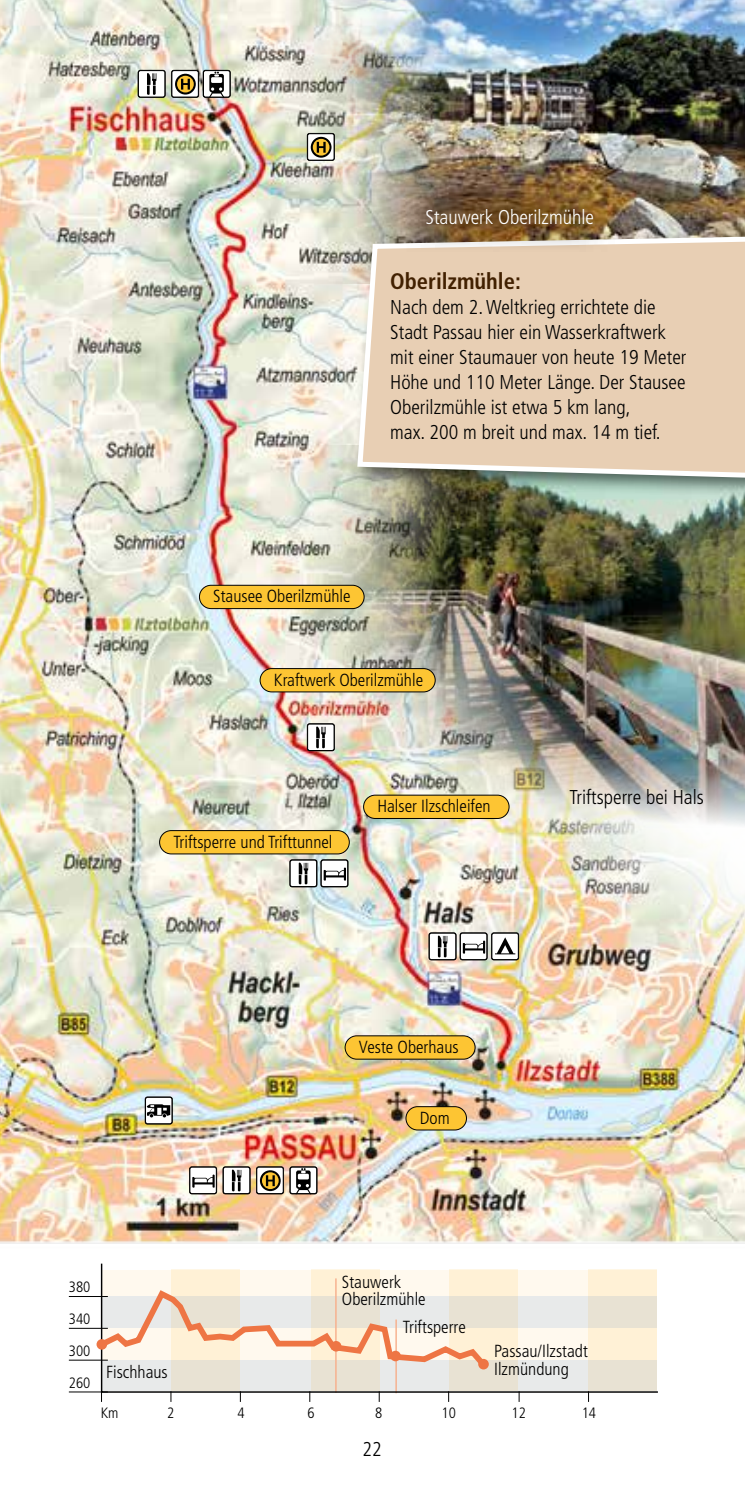
<style>
.page{position:relative;width:745px;height:1489px;background:#fff}
.page>*{position:absolute;margin:0;border:0;box-sizing:border-box;transform-origin:0 0}
.t1{font:700 condensed 22.5px "Frutiger";color:#422101}
.t2{font:300 condensed 20px/25px "Frutiger";color:#000}
.t3{font:300 condensed 20px "Frutiger";color:#fff}
.t4{font:300 condensed 17.5px/17.5px "Frutiger";color:#000}
.t5{font:300 condensed 15px/32px "Frutiger";color:#000;text-align:justify}
</style>
<div class="page">
<img style="left:0;top:0;width:744px;height:1244px">
<hr style="left:69px;top:1391px;width:39px;height:1px;background:#000">
<hr style="left:69px;top:1359px;width:39px;height:1px;background:#000">
<hr style="left:69px;top:1327px;width:39px;height:1px;background:#000">
<hr style="left:69px;top:1295px;width:39px;height:1px;background:#000">
<svg style="left:100px;top:1263px;width:558px;height:130px;background:#f0e6d9"></svg>
<div style="left:330px;top:1340px;width:11px;height:11px;background:#ee7544;border-radius:50%"></div>
<div style="left:390px;top:1350px;width:10px;height:11px;background:#ee7544;border-radius:50%"></div>
<div style="left:478px;top:1358px;width:10px;height:11px;background:#ee7544;border-radius:50%"></div>
<div style="left:96px;top:1338px;width:11px;height:11px;background:#ee7544;border-radius:50%"></div>
<svg style="left:289px;top:1166px;width:28px;height:28px"></svg>
<div style="left:290px;top:1167px;width:26px;height:26px;background:#fff;border-radius:2px"></div>
<div style="left:290px;top:1166px;width:26px;height:27px;border:1px solid #000;border-radius:2px"></div>
<svg style="left:295px;top:1168px;width:16px;height:26px"></svg>
<div style="left:351px;top:229px;width:393px;height:271px;background:#000;opacity:.56"></div>
<svg style="left:354px;top:232px;width:390px;height:250px;background:#e2cdb4"></svg>
<div style="left:260px;top:668px;width:175px;height:24px;background:#fdc533;border-radius:12px"></div>
<div style="left:259px;top:668px;width:176px;height:24px;border:1px solid #000;border-radius:12px"></div>
<div style="left:159px;top:830px;width:190px;height:23px;background:#fdc533;border-radius:12px"></div>
<div style="left:159px;top:830px;width:190px;height:24px;border:1px solid #000;border-radius:12px"></div>
<div style="left:363px;top:795px;width:145px;height:23px;background:#fdc533;border-radius:12px"></div>
<div style="left:363px;top:794px;width:146px;height:24px;border:1px solid #000;border-radius:12px"></div>
<div style="left:345px;top:1035px;width:130px;height:24px;background:#fdc533;border-radius:12px"></div>
<div style="left:344px;top:1035px;width:131px;height:24px;border:1px solid #000;border-radius:12px"></div>
<div style="left:405px;top:1106px;width:61px;height:23px;background:#fdc533;border-radius:12px"></div>
<div style="left:405px;top:1106px;width:61px;height:24px;border:1px solid #000;border-radius:12px"></div>
<div style="left:199px;top:585px;width:165px;height:23px;background:#fdc533;border-radius:12px"></div>
<div style="left:199px;top:585px;width:165px;height:24px;border:1px solid #000;border-radius:12px"></div>
<svg style="left:289px;top:859px;width:28px;height:28px"></svg>
<div style="left:290px;top:860px;width:26px;height:26px;background:#fff;border-radius:2px"></div>
<div style="left:290px;top:860px;width:26px;height:26px;border:1px solid #000;border-radius:2px"></div>
<svg style="left:298px;top:862px;width:10px;height:22px"></svg>
<svg style="left:428px;top:932px;width:28px;height:28px"></svg>
<div style="left:429px;top:933px;width:26px;height:26px;background:#fff;border-radius:2px"></div>
<div style="left:429px;top:933px;width:26px;height:26px;border:1px solid #000;border-radius:2px"></div>
<svg style="left:437px;top:935px;width:10px;height:22px"></svg>
<div style="left:222px;top:1166px;width:28px;height:28px;background:#070707;border-radius:3px"></div>
<div style="left:223px;top:1167px;width:26px;height:26px;background:#fff;border-radius:2px"></div>
<div style="left:223px;top:1166px;width:27px;height:27px;border:1px solid #000;border-radius:2px"></div>
<svg style="left:232px;top:1169px;width:9px;height:22px"></svg>
<svg style="left:306px;top:723px;width:28px;height:28px"></svg>
<div style="left:307px;top:724px;width:27px;height:26px;background:#fff;border-radius:2px"></div>
<div style="left:307px;top:724px;width:27px;height:26px;border:1px solid #000;border-radius:2px"></div>
<svg style="left:316px;top:726px;width:9px;height:22px"></svg>
<div style="left:256px;top:1166px;width:28px;height:28px;background:#3a3a3a;border-radius:3px"></div>
<svg style="left:256px;top:1167px;width:27px;height:26px"></svg>
<div style="left:256px;top:1166px;width:27px;height:27px;border:1px solid #000;border-radius:2px"></div>
<svg style="left:260px;top:1170px;width:20px;height:20px"></svg>
<svg style="left:262px;top:1172px;width:16px;height:16px"></svg>
<svg style="left:266px;top:1175px;width:8px;height:10px"></svg>
<div style="left:306px;top:133px;width:28px;height:28px;background:#20201f;border-radius:3px"></div>
<svg style="left:307px;top:134px;width:27px;height:26px"></svg>
<div style="left:307px;top:133px;width:27px;height:27px;border:1px solid #000;border-radius:2px"></div>
<svg style="left:310px;top:137px;width:21px;height:21px"></svg>
<svg style="left:312px;top:139px;width:17px;height:17px"></svg>
<svg style="left:316px;top:142px;width:9px;height:11px"></svg>
<div style="left:145px;top:1096px;width:28px;height:28px;background:#151616;border-radius:3px"></div>
<div style="left:145px;top:1097px;width:27px;height:26px;background:#fff;border-radius:2px"></div>
<div style="left:145px;top:1097px;width:27px;height:26px;border:1px solid #000;border-radius:2px"></div>
<svg style="left:147px;top:1104px;width:23px;height:13px"></svg>
<svg style="left:189px;top:1166px;width:28px;height:28px"></svg>
<div style="left:190px;top:1167px;width:26px;height:26px;background:#fff;border-radius:2px"></div>
<div style="left:190px;top:1166px;width:26px;height:27px;border:1px solid #000;border-radius:2px"></div>
<svg style="left:192px;top:1174px;width:22px;height:13px"></svg>
<svg style="left:320px;top:859px;width:28px;height:28px"></svg>
<div style="left:321px;top:860px;width:26px;height:26px;background:#fff;border-radius:2px"></div>
<div style="left:321px;top:860px;width:26px;height:26px;border:1px solid #000;border-radius:2px"></div>
<svg style="left:323px;top:867px;width:23px;height:13px"></svg>
<svg style="left:459px;top:932px;width:28px;height:28px"></svg>
<div style="left:460px;top:933px;width:26px;height:26px;background:#fff;border-radius:2px"></div>
<div style="left:460px;top:933px;width:26px;height:26px;border:1px solid #000;border-radius:2px"></div>
<svg style="left:462px;top:940px;width:23px;height:13px"></svg>
<div style="left:137px;top:70px;width:28px;height:28px;background:#0f100e;border-radius:3px"></div>
<div style="left:138px;top:71px;width:27px;height:26px;background:#fff;border-radius:2px"></div>
<div style="left:138px;top:70px;width:27px;height:27px;border:1px solid #000;border-radius:2px"></div>
<svg style="left:147px;top:73px;width:9px;height:22px"></svg>
<div style="left:202px;top:70px;width:28px;height:28px;background:#161716;border-radius:3px"></div>
<div style="left:203px;top:71px;width:27px;height:26px;background:#fff;border-radius:2px"></div>
<div style="left:203px;top:70px;width:27px;height:27px;border:1px solid #000;border-radius:2px"></div>
<svg style="left:208px;top:72px;width:16px;height:26px"></svg>
<div style="left:171px;top:70px;width:28px;height:28px;background:#0a0a0a;border-radius:3px"></div>
<div style="left:172px;top:71px;width:26px;height:26px;background:#fff;border-radius:2px"></div>
<div style="left:172px;top:70px;width:26px;height:27px;border:1px solid #000;border-radius:2px"></div>
<svg style="left:175px;top:74px;width:21px;height:21px"></svg>
<svg style="left:177px;top:76px;width:17px;height:16px"></svg>
<svg style="left:181px;top:79px;width:9px;height:11px"></svg>
<img style="left:397px;top:180px;width:225px;height:74px">
<svg style="left:491px;top:932px;width:27px;height:28px"></svg>
<div style="left:491px;top:933px;width:27px;height:26px;background:#fff;border-radius:2px"></div>
<div style="left:491px;top:933px;width:27px;height:26px;border:1px solid #000;border-radius:2px"></div>
<svg style="left:495px;top:937px;width:20px;height:17px"></svg>
<p class="t3" style="left:425px;top:206px;width:170px">Stauwerk Oberilzmühle</p>
<p class="t1" style="left:390px;top:268px;width:132px">Oberilzmühle:</p>
<p class="t2" style="left:390px;top:295px;width:297px">Nach dem 2. Weltkrieg errichtete die Stadt Passau hier ein Wasserkraftwerk mit einer Staumauer von heute 19 Meter Höhe und 110 Meter Länge. Der Stausee Oberilzmühle ist etwa 5 km lang,<br>max. 200 m breit und max. 14 m tief.</p>
<p class="t4" style="left:213px;top:588px;width:139px">Stausee Oberilzmühle</p>
<p class="t4" style="left:274px;top:671px;width:150px">Kraftwerk Oberilzmühle</p>
<p class="t4" style="left:173px;top:833px;width:160px">Triftsperre und Trifttunnel</p>
<p class="t4" style="left:377px;top:797px;width:115px">Halser Ilzschleifen</p>
<p class="t2" style="left:569px;top:785px;width:136px">Triftsperre bei Hals</p>
<p class="t4" style="left:359px;top:1038px;width:101px">Veste Oberhaus</p>
<p class="t4" style="left:419px;top:1109px;width:31px">Dom</p>
<p class="t5" style="left:69px;top:1271px;width:23px">380<br>340<br>300<br>260</p>
<p class="t4" style="left:106px;top:1363px;width:63px">Fischhaus</p>
<p class="t4" style="left:342px;top:1272px;width:85px">Stauwerk<br>Oberilzmühle</p>
<p class="t4" style="left:402px;top:1317px;width:64px">Triftsperre</p>
<p class="t4" style="left:494px;top:1342px;width:95px">Passau/Ilzstadt<br>Ilzmündung</p>
<p class="t5" style="left:101px;top:1396px;width:19px">Km</p>
<p class="t5" style="left:167px;top:1396px;width:9px">2</p>
<p class="t5" style="left:237px;top:1396px;width:9px">4</p>
<p class="t5" style="left:307px;top:1396px;width:9px">6</p>
<p class="t5" style="left:375px;top:1396px;width:9px">8</p>
<p class="t5" style="left:441px;top:1396px;width:16px">10</p>
<p class="t5" style="left:511px;top:1396px;width:16px">12</p>
<p class="t5" style="left:581px;top:1396px;width:16px">14</p>
<p class="t2" style="left:362px;top:1436px;width:21px">22</p>
</div>
